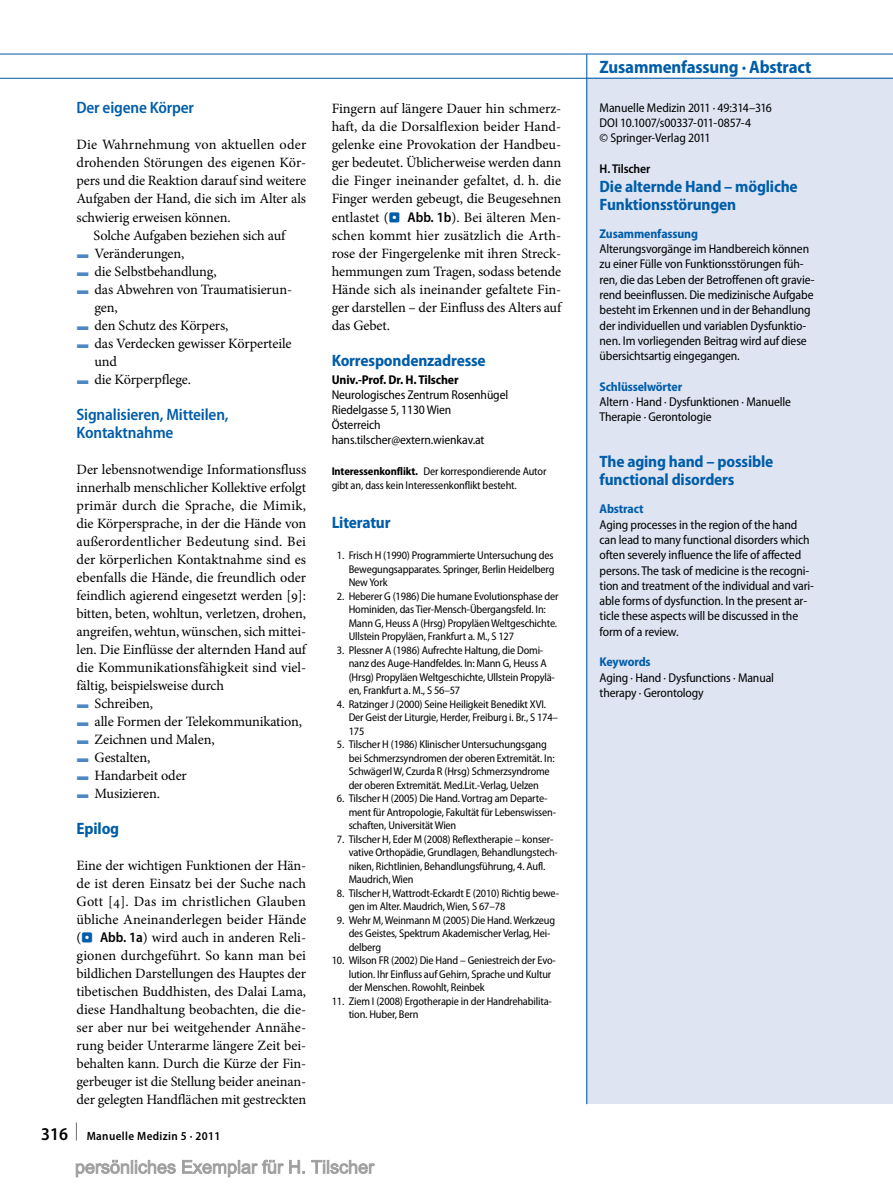
<style>
.page{position:relative;width:893px;height:1187px;background:#fff}
.page>*{position:absolute;margin:0;border:0;box-sizing:border-box;transform-origin:0 0}
.t1{font:700 semi-condensed 18px "Myriad Pro";letter-spacing:-.01em;color:#005da9}
.t2{font:700 semi-condensed 16.5px/18px "Myriad Pro";letter-spacing:-.01em;color:#005da9}
.t3{font:600 semi-condensed 16.5px/18px "Myriad Pro";letter-spacing:-.01em;color:#005da9}
.t4{font:14.25px/18px "Minion Pro";letter-spacing:-.01em;color:#000;text-align:justify}
.t5{font:semi-condensed 12.75px/15.3px "Myriad Pro";letter-spacing:-.01em;color:#000}
.t6{font:700 semi-condensed 12.75px "Myriad Pro";letter-spacing:-.01em;color:#005da9}
.t7{font:700 semi-condensed 12.75px "Myriad Pro";letter-spacing:-.01em;color:#000}
.t8{font:600 semi-condensed 12.75px "Myriad Pro";letter-spacing:-.01em;color:#000}
.t9{font:600 semi-condensed 12px "Myriad Pro";letter-spacing:.03em;color:#000}
.t10{font:semi-condensed 11.25px/13.5px "Myriad Pro";letter-spacing:-.015em;color:#000}
.s1{font-family:"S Buttons";color:#4f87c2}
.s2{font-family:"S Buttons";font-size:13.5px;color:#005da9}
.s3{font-family:"Myriad Pro";font-weight:600;font-stretch:semi-condensed}
.s4{font-size:18px}
.s5{font-weight:700}
</style>
<div class="page">
<div style="left:587px;top:78px;width:306px;height:1025px;background:#dee4f2"></div>
<hr style="left:586px;top:54px;width:1px;height:1049px;background:#005da9">
<hr style="left:0;top:54px;width:893px;height:1px;background:#005da9">
<hr style="left:0;top:78px;width:893px;height:1px;background:#005da9">
<svg style="left:75px;top:1159px;width:300px;height:18px"></svg>
<p class="t3" style="left:77px;top:99px;width:119px">Der eigene Körper</p>
<p class="t4" style="left:77px;top:136px;width:231px">Die Wahrnehmung von aktuellen oder drohenden Störungen des eigenen Kör&shy;pers und die Reaktion darauf sind weitere Aufgaben der Hand, die sich im Alter als schwierig erweisen können.</p>
<p class="t4" style="left:94px;top:226px;width:193px">Solche Aufgaben beziehen sich auf</p>
<p class="t4" style="left:77px;top:244px;width:109px"><span class="s1">F</span> Veränderungen,</p>
<p class="t4" style="left:77px;top:262px;width:142px"><span class="s1">F</span> die Selbstbehandlung,</p>
<p class="t4" style="left:77px;top:280px;width:217px"><span class="s1">F</span> das Abwehren von Traumatisierun-</p>
<p class="t4" style="left:95px;top:298px;width:25px">gen,</p>
<p class="t4" style="left:77px;top:316px;width:153px"><span class="s1">F</span> den Schutz des Körpers,</p>
<p class="t4" style="left:77px;top:334px;width:217px"><span class="s1">F</span> das Verdecken gewisser Körperteile</p>
<p class="t4" style="left:95px;top:352px;width:24px">und</p>
<p class="t4" style="left:77px;top:370px;width:116px"><span class="s1">F</span> die Körperpflege.</p>
<p class="t3" style="left:77px;top:405px;width:154px">Signalisieren, Mitteilen,<br>Kontaktnahme</p>
<p class="t4" style="left:77px;top:460px;width:231px;text-align:left">Der lebensnotwendige Informationsfluss innerhalb menschlicher Kollektive erfolgt primär durch die Sprache, die Mimik, die Körpersprache, in der die Hände von außerordentlicher Bedeutung sind. Bei der körperlichen Kontaktnahme sind es ebenfalls die Hände, die freundlich oder feindlich agierend eingesetzt werden [9]: bitten, beten, wohltun, verletzen, drohen, angreifen, wehtun, wünschen, sich mittei&shy;len. Die Einflüsse der alternden Hand auf die Kommunikationsfähigkeit sind viel&shy;fältig, beispielsweise durch<br><span class="s1">F</span> Schreiben,<br><span class="s1">F</span> alle Formen der Telekommunikation, <span class="s1">F</span> Zeichnen und Malen,<br><span class="s1">F</span> Gestalten,<br><span class="s1">F</span> Handarbeit oder<br><span class="s1">F</span> Musizieren.</p>
<p class="t2" style="left:77px;top:819px;width:44px">Epilog</p>
<p class="t4" style="left:77px;top:856px;width:231px">Eine der wichtigen Funktionen der Hän&shy;de ist deren Einsatz bei der Suche nach Gott [4]. Das im christlichen Glauben übliche Aneinanderlegen beider Hände (<span class="s2">.</span> <span class="s3">Abb. 1a</span>) wird auch in anderen Reli&shy;gionen durchgeführt. So kann man bei bildlichen Darstellungen des Hauptes der tibetischen Buddhisten, des Dalai Lama, diese Handhaltung beobachten, die die&shy;ser aber nur bei weitgehender Annähe&shy;rung beider Unterarme längere Zeit bei&shy;behalten kann. Durch die Kürze der Fin&shy;gerbeuger ist die Stellung beider aneinan&shy;der gelegten Handflächen mit gestreckten</p>
<p class="t9" style="left:41px;top:1129px;width:181px"><span class="s4">316 </span><sup>|</sup> Manuelle Medizin 5 · 2011</p>
<p class="t4" style="left:332px;top:100px;width:231px">Fingern auf längere Dauer hin schmerz&shy;haft, da die Dorsalflexion beider Hand&shy;gelenke eine Provokation der Handbeu&shy;ger bedeutet. Üblicherweise werden dann die Finger ineinander gefaltet, d. h. die Finger werden gebeugt, die Beugesehnen entlastet (<span class="s2">.</span> <span class="s3">Abb. 1b</span>). Bei älteren Men&shy;schen kommt hier zusätzlich die Arth&shy;rose der Fingergelenke mit ihren Streck&shy;hemmungen zum Tragen, sodass betende Hände sich als ineinander gefaltete Fin&shy;ger darstellen – der Einfluss des Alters auf das Gebet.</p>
<p class="t2" style="left:332px;top:351px;width:156px">Korrespondenzadresse</p>
<p class="t7" style="left:332px;top:372px;width:128px">Univ.-Prof. Dr. H. Tilscher</p>
<p class="t5" style="left:332px;top:387px;width:178px">Neurologisches Zentrum Rosenhügel<br>Riedelgasse 5, 1130Wien<br>Österreich hans.tilscher@extern.wienkav.at</p>
<p class="t10" style="left:332px;top:465px;width:216px"><span class="s5">Interessenkonflikt.</span> Der korrespondierende Autor gibt an, dass kein Interessenkonflikt besteht.</p>
<p class="t2" style="left:332px;top:513px;width:60px">Literatur</p>
<p class="t10" style="left:349px;top:549px;width:207px;text-align:justify;text-indent:-12px">1. Frisch H (1990) Programmierte Untersuchung des Bewegungsapparates. Springer, Berlin Heidelberg New York</p>
<p class="t10" style="left:349px;top:589px;width:211px;text-indent:-12px">2. Heberer G (1986) Die humane Evolutionsphase der Hominiden, das Tier-Mensch-Übergangsfeld. In:<br>Mann G, Heuss A (Hrsg) Propyläen Weltgeschichte.<br>Ullstein Propyläen, Frankfurt a. M., S 127</p>
<p class="t10" style="left:349px;top:643px;width:208px;text-indent:-12px">3. Plessner A (1986) Aufrechte Haltung, die Domi&shy;nanz des Auge-Handfeldes. In: Mann G, Heuss A (Hrsg) Propyläen Weltgeschichte, Ullstein Propylä&shy;en, Frankfurt a. M., S 56–57</p>
<p class="t10" style="left:349px;top:697px;width:211px;text-indent:-12px">4. Ratzinger J (2000) Seine Heiligkeit Benedikt XVI.<br>Der Geist der Liturgie, Herder, Freiburg i. Br., S 174–<br>175</p>
<p class="t10" style="left:349px;top:738px;width:207px;text-indent:-12px">5. Tilscher H (1986) Klinischer Untersuchungsgang bei Schmerzsyndromen der oberen Extremität. In:<br>Schwägerl W, Czurda R (Hrsg) Schmerzsyndrome der oberen Extremität. Med.Lit.-Verlag, Uelzen</p>
<p class="t10" style="left:349px;top:792px;width:209px;text-indent:-12px">6. Tilscher H (2005) Die Hand. Vortrag am Departe&shy;ment für Antropologie, Fakultät für Lebenswissen&shy;schaften, Universität Wien</p>
<p class="t10" style="left:349px;top:832px;width:211px;text-indent:-12px">7. Tilscher H, Eder M (2008) Reflextherapie – konser&shy;vative Orthopädie, Grundlagen, Behandlungstech&shy;niken, Richtlinien, Behandlungsführung, 4. Aufl.<br>Maudrich, Wien</p>
<p class="t10" style="left:349px;top:886px;width:212px;text-indent:-12px">8. Tilscher H, Wattrodt-Eckardt E (2010) Richtig bewe&shy;gen im Alter. Maudrich, Wien, S 67–78</p>
<p class="t10" style="left:349px;top:913px;width:208px;text-indent:-12px">9. Wehr M, Weinmann M (2005) Die Hand. Werkzeug des Geistes, Spektrum Akademischer Verlag, Hei&shy;delberg</p>
<p class="t10" style="left:349px;top:954px;width:209px;text-indent:-17px">10. Wilson FR (2002) Die Hand – Geniestreich der Evo&shy;lution. Ihr Einfluss auf Gehirn, Sprache und Kultur der Menschen. Rowohlt, Reinbek</p>
<p class="t10" style="left:349px;top:994px;width:205px;text-indent:-17px">11. Ziem I (2008) Ergotherapie in der Handrehabilita&shy;tion. Huber, Bern</p>
<p class="t1" style="left:600px;top:57px;width:213px">Zusammenfassung · Abstract</p>
<p class="t5" style="left:600px;top:100px;width:174px">Manuelle Medizin 2011 · 49:314–316<br>DOI 10.1007/s00337-011-0857-4<br>© Springer-Verlag 2011</p>
<p class="t8" style="left:600px;top:162px;width:52px">H. Tilscher</p>
<p class="t2" style="left:600px;top:177px;width:200px">Die alternde Hand – mögliche<br>Funktionsstörungen</p>
<p class="t6" style="left:600px;top:226px;width:100px">Zusammenfassung</p>
<p class="t5" style="left:600px;top:241px;width:217px">Alterungsvorgänge im Handbereich können zu einer Fülle von Funktionsstörungen füh&shy;ren, die das Leben der Betroffenen oft gravie&shy;rend beeinflussen. Die medizinische Aufgabe besteht im Erkennen und in der Behandlung der individuellen und variablen Dysfunktio&shy;nen. Im vorliegenden Beitrag wird auf diese übersichtsartig eingegangen.</p>
<p class="t6" style="left:600px;top:379px;width:84px">Schlüsselwörter</p>
<p class="t5" style="left:600px;top:394px;width:193px">Altern · Hand · Dysfunktionen · Manuelle<br>Therapie · Gerontologie</p>
<p class="t2" style="left:600px;top:453px;width:175px">The aging hand – possible functional disorders</p>
<p class="t6" style="left:600px;top:502px;width:45px">Abstract</p>
<p class="t5" style="left:600px;top:517px;width:216px">Aging processes in the region of the hand can lead to many functional disorders which often severely influence the life of affected persons. The task of medicine is the recogni&shy;tion and treatment of the individual and vari&shy;able forms of dysfunction. In the present ar&shy;ticle these aspects will be discussed in the form of a review.</p>
<p class="t6" style="left:600px;top:655px;width:53px">Keywords</p>
<p class="t5" style="left:600px;top:670px;width:176px">Aging · Hand · Dysfunctions · Manual therapy · Gerontology</p>
</div>
